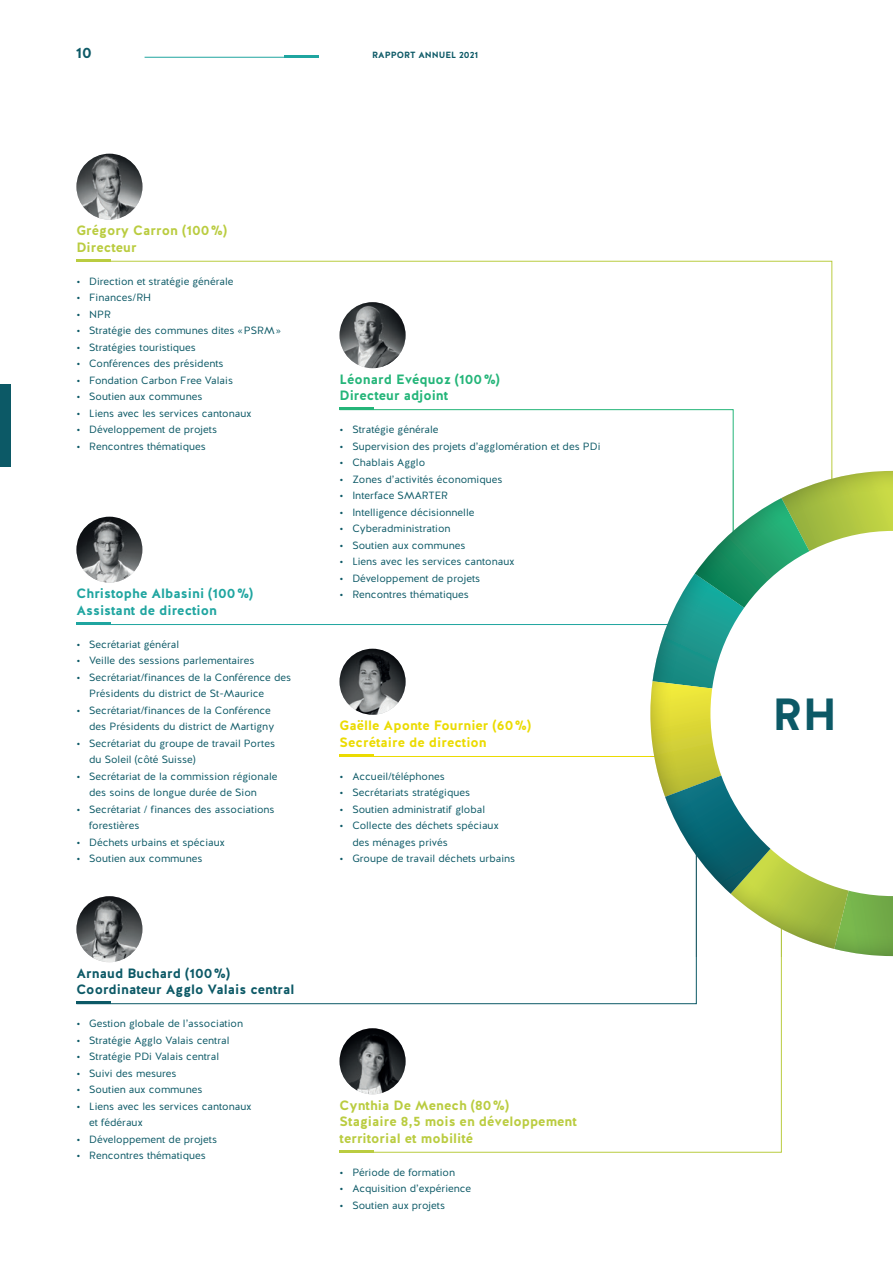
<style>
.page{position:relative;width:893px;height:1263px;background:#fff}
.page>*{position:absolute;margin:0;border:0;box-sizing:border-box;transform-origin:0 0}
.t1{font:700 45px "Halis GR";color:#0c5966}
.t2{font:700 15px "Halis GR";color:#0c5966}
.t3{font:700 13.5px/16.5px "Halis GR";color:#bacc40}
.t4{font:700 13.5px/16.5px "Halis GR";color:#0c5966}
.t5{font:700 13.5px/16.5px "Halis GR";color:#ebdb01}
.t6{font:700 13.5px/16.5px "Halis GR";color:#1fa5a0}
.t7{font:700 13.5px/16.5px "Halis GR";color:#24b579}
.t8{font:10.5px/16.5px "Halis GR";color:#0c5966}
.t9{font:700 9px "Halis GR";color:#0c5966}
</style>
<div class="page">
<hr style="left:145px;top:57px;width:173px;height:1px;background:#1fa5a0">
<hr style="left:284px;top:55px;width:34px;height:3px;background:#1fa5a0">
<svg style="left:110px;top:260px;width:723px;height:211px"></svg>
<hr style="left:100px;top:624px;width:568px;height:1px;background:#1fa5a0">
<svg style="left:339px;top:956px;width:443px;height:197px"></svg>
<svg style="left:339px;top:409px;width:395px;height:62px"></svg>
<svg style="left:90px;top:896px;width:607px;height:108px"></svg>
<hr style="left:339px;top:756px;width:317px;height:1px;background:#ebdb01">
<hr style="left:76px;top:259px;width:34px;height:3px;background:#bacc40">
<hr style="left:76px;top:622px;width:34px;height:3px;background:#1fa5a0">
<hr style="left:340px;top:1150px;width:34px;height:2px;background:#bacc40">
<hr style="left:340px;top:407px;width:34px;height:3px;background:#24b579">
<hr style="left:76px;top:1001px;width:34px;height:3px;background:#0c5966">
<hr style="left:339px;top:754px;width:34px;height:3px;background:#ebdb01">
<img style="left:76px;top:896px;width:66px;height:66px;border-radius:33px">
<img style="left:76px;top:517px;width:66px;height:66px;border-radius:33px">
<img style="left:76px;top:154px;width:66px;height:66px;border-radius:33px">
<img style="left:340px;top:649px;width:66px;height:66px;border-radius:33px">
<img style="left:340px;top:1028px;width:66px;height:66px;border-radius:33px">
<img style="left:340px;top:302px;width:66px;height:66px;border-radius:33px">
<svg style="left:650px;top:471px;width:243px;height:485px"></svg>
<div style="left:0;top:384px;width:11px;height:82px;background:#0c5966"></div>
<h2 class="t2" style="left:76px;top:43px;width:17px">10</h2>
<p class="t9" style="left:372px;top:49px;width:108px">RAPPORT ANNUEL 2021</p>
<p class="t3" style="left:76px;top:223px;width:152px">Grégory Carron (100%)<br>Directeur</p>
<p class="t8" style="left:76px;top:273px;width:159px">• Direction et stratégie générale</p>
<p class="t8" style="left:76px;top:290px;width:76px">• Finances/RH</p>
<p class="t8" style="left:76px;top:306px;width:36px">• NPR</p>
<p class="t8" style="left:76px;top:323px;width:206px">• Stratégie des communes dites «PSRM»</p>
<p class="t8" style="left:76px;top:339px;width:121px">• Stratégies touristiques</p>
<p class="t8" style="left:76px;top:356px;width:149px">• Conférences des présidents</p>
<p class="t8" style="left:76px;top:372px;width:158px">• Fondation Carbon Free Valais</p>
<p class="t8" style="left:76px;top:389px;width:128px">• Soutien aux communes</p>
<p class="t8" style="left:76px;top:405px;width:176px">• Liens avec les services cantonaux</p>
<p class="t8" style="left:76px;top:422px;width:142px">• Développement de projets</p>
<p class="t8" style="left:76px;top:438px;width:131px">• Rencontres thématiques</p>
<p class="t6" style="left:76px;top:586px;width:178px">Christophe Albasini (100%)<br>Assistant de direction</p>
<p class="t8" style="left:76px;top:636px;width:104px">• Secrétariat général</p>
<p class="t8" style="left:76px;top:653px;width:179px">• Veille des sessions parlementaires</p>
<p class="t8" style="left:89px;top:669px;width:203px;text-indent:-13px">• Secrétariat/finances de la Conférence des<br>Présidents du district de St-Maurice</p>
<p class="t8" style="left:89px;top:702px;width:187px;text-indent:-13px">• Secrétariat/finances de la Conférence des Présidents du district de Martigny</p>
<p class="t8" style="left:89px;top:735px;width:187px;text-indent:-13px">• Secrétariat du groupe de travail Portes du Soleil (côté Suisse)</p>
<p class="t8" style="left:89px;top:768px;width:190px;text-indent:-13px">• Secrétariat de la commission régionale des soins de longue durée de Sion</p>
<p class="t8" style="left:89px;top:801px;width:187px;text-indent:-13px">• Secrétariat / finances des associations forestières</p>
<p class="t8" style="left:76px;top:834px;width:150px">• Déchets urbains et spéciaux</p>
<p class="t8" style="left:76px;top:851px;width:128px">• Soutien aux communes</p>
<p class="t4" style="left:76px;top:965px;width:220px">Arnaud Buchard (100%)<br>Coordinateur Agglo Valais central</p>
<p class="t8" style="left:76px;top:1016px;width:168px">• Gestion globale de l’association</p>
<p class="t8" style="left:76px;top:1032px;width:155px">• Stratégie Agglo Valais central</p>
<p class="t8" style="left:76px;top:1049px;width:144px">• Stratégie PDi Valais central</p>
<p class="t8" style="left:76px;top:1065px;width:102px">• Suivi des mesures</p>
<p class="t8" style="left:76px;top:1082px;width:128px">• Soutien aux communes</p>
<p class="t8" style="left:89px;top:1098px;width:164px;text-indent:-13px">• Liens avec les services cantonaux et fédéraux</p>
<p class="t8" style="left:76px;top:1131px;width:142px">• Développement de projets</p>
<p class="t8" style="left:76px;top:1148px;width:131px">• Rencontres thématiques</p>
<p class="t7" style="left:340px;top:371px;width:162px">Léonard Evéquoz (100%)<br>Directeur adjoint</p>
<p class="t8" style="left:340px;top:422px;width:100px">• Stratégie générale</p>
<p class="t8" style="left:340px;top:438px;width:262px">• Supervision des projets d’agglomération et des PDi</p>
<p class="t8" style="left:340px;top:455px;width:87px">• Chablais Agglo</p>
<p class="t8" style="left:340px;top:471px;width:165px">• Zones d’activités économiques</p>
<p class="t8" style="left:340px;top:488px;width:110px">• Interface SMARTER</p>
<p class="t8" style="left:340px;top:504px;width:136px">• Intelligence décisionnelle</p>
<p class="t8" style="left:340px;top:521px;width:113px">• Cyberadministration</p>
<p class="t8" style="left:340px;top:537px;width:128px">• Soutien aux communes</p>
<p class="t8" style="left:340px;top:554px;width:176px">• Liens avec les services cantonaux</p>
<p class="t8" style="left:340px;top:570px;width:142px">• Développement de projets</p>
<p class="t8" style="left:340px;top:587px;width:131px">• Rencontres thématiques</p>
<p class="t5" style="left:340px;top:718px;width:193px">Gaëlle Aponte Fournier (60%)<br>Secrétaire de direction</p>
<p class="t8" style="left:340px;top:768px;width:107px">• Accueil/téléphones</p>
<p class="t8" style="left:340px;top:785px;width:132px">• Secrétariats stratégiques</p>
<p class="t8" style="left:340px;top:801px;width:147px">• Soutien administratif global</p>
<p class="t8" style="left:352px;top:818px;width:148px;text-indent:-13px">• Collecte des déchets spéciaux des ménages privés</p>
<p class="t8" style="left:340px;top:851px;width:177px">• Groupe de travail déchets urbains</p>
<p class="t3" style="left:340px;top:1097px;width:239px">Cynthia De Menech (80%)<br>Stagiaire 8,5 mois en développement territorial et mobilité</p>
<p class="t8" style="left:340px;top:1164px;width:117px">• Période de formation</p>
<p class="t8" style="left:340px;top:1181px;width:133px">• Acquisition d’expérience</p>
<p class="t8" style="left:340px;top:1197px;width:107px">• Soutien aux projets</p>
<h1 class="t1" style="left:772px;top:686px;width:67px">RH</h1>
</div>
